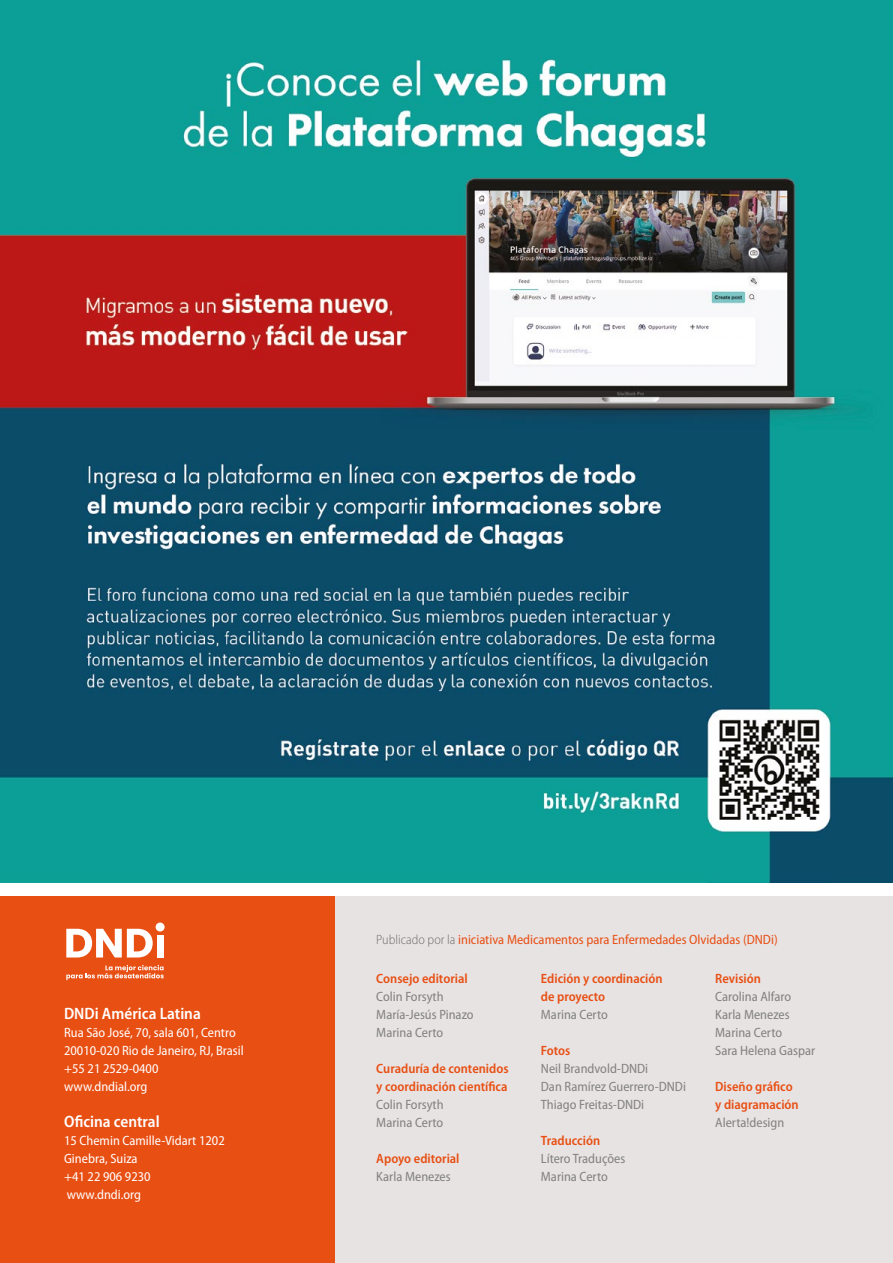
<style>
.page{position:relative;width:893px;height:1263px;background:#fff}
.page>*{position:absolute;margin:0;border:0;box-sizing:border-box;transform-origin:0 0}
.t1{font:600 semi-condensed 16.5px "Myriad Pro";color:#fff}
.t2{font:semi-condensed 13.5px/18px "Myriad Pro";color:#818080}
.t3{font:600 semi-condensed 13.5px/18px "Myriad Pro";color:#e84f13}
.t4{font:semi-condensed 13.5px/18px "Myriad Pro";color:#fff}
.t5{font:semi-condensed 13.5px "Myriad Pro";color:#e84f13}
.s1{font-weight:300;color:#706f6f}
</style>
<div class="page">
<div style="left:334px;top:896px;width:559px;height:367px;background:#e7e3e3"></div>
<div style="left:0;top:896px;width:334px;height:367px;background:#e84f13"></div>
<img style="left:0;top:0;width:893px;height:883px">
<svg style="left:66px;top:929px;width:87px;height:28px"></svg>
<div style="left:157px;top:935px;width:7px;height:22px;background:#fff"></div>
<svg style="left:66px;top:965px;width:98px;height:15px"></svg>
<div style="left:156px;top:922px;width:9px;height:9px;background:#fff;border-radius:50%"></div>
<p class="t1" style="left:64px;top:1003px;width:138px">DNDi América Latina</p>
<p class="t4" style="left:64px;top:1023px;width:181px">Rua São José, 70, sala 601, Centro<br>20010-020 Rio de Janeiro, RJ, Brasil +55 21 2529-0400 www.dndial.org</p>
<p class="t1" style="left:64px;top:1111px;width:97px">Oficina central</p>
<p class="t4" style="left:64px;top:1131px;width:162px">15 Chemin Camille-Vidart 1202<br>Ginebra, Suiza<br>+41 22 906 9230 www.dndi.org</p>
<p class="t5" style="left:376px;top:931px;width:403px"><span class="s1">Publicado por la</span> iniciativa Medicamentos para Enfermedades Olvidadas (DNDi)</p>
<p class="t3" style="left:376px;top:969px;width:93px">Consejo editorial</p>
<p class="t2" style="left:376px;top:987px;width:99px">Colin Forsyth<br>María-Jesús Pinazo<br>Marina Certo</p>
<p class="t3" style="left:376px;top:1059px;width:134px">Curaduría de contenidos y coordinación científica</p>
<p class="t2" style="left:376px;top:1095px;width:69px">Colin Forsyth<br>Marina Certo</p>
<p class="t3" style="left:376px;top:1149px;width:85px">Apoyo editorial</p>
<p class="t2" style="left:376px;top:1167px;width:76px">Karla Menezes</p>
<p class="t3" style="left:541px;top:969px;width:123px">Edición y coordinación de proyecto</p>
<p class="t2" style="left:541px;top:1005px;width:68px">Marina Certo</p>
<p class="t3" style="left:541px;top:1041px;width:31px">Fotos</p>
<p class="t2" style="left:541px;top:1059px;width:147px">Neil Brandvold-DNDi<br>Dan Ramírez Guerrero-DNDi<br>Thiago Freitas-DNDi</p>
<p class="t3" style="left:541px;top:1131px;width:61px">Traducción</p>
<p class="t2" style="left:541px;top:1149px;width:86px">Lítero Traduções<br>Marina Certo</p>
<p class="t3" style="left:715px;top:969px;width:47px">Revisión</p>
<p class="t2" style="left:715px;top:987px;width:101px">Carolina Alfaro<br>Karla Menezes<br>Marina Certo<br>Sara Helena Gaspar</p>
<p class="t3" style="left:715px;top:1077px;width:85px">Diseño gráfico y diagramación</p>
<p class="t2" style="left:715px;top:1113px;width:71px">Alerta!design</p>
</div>
